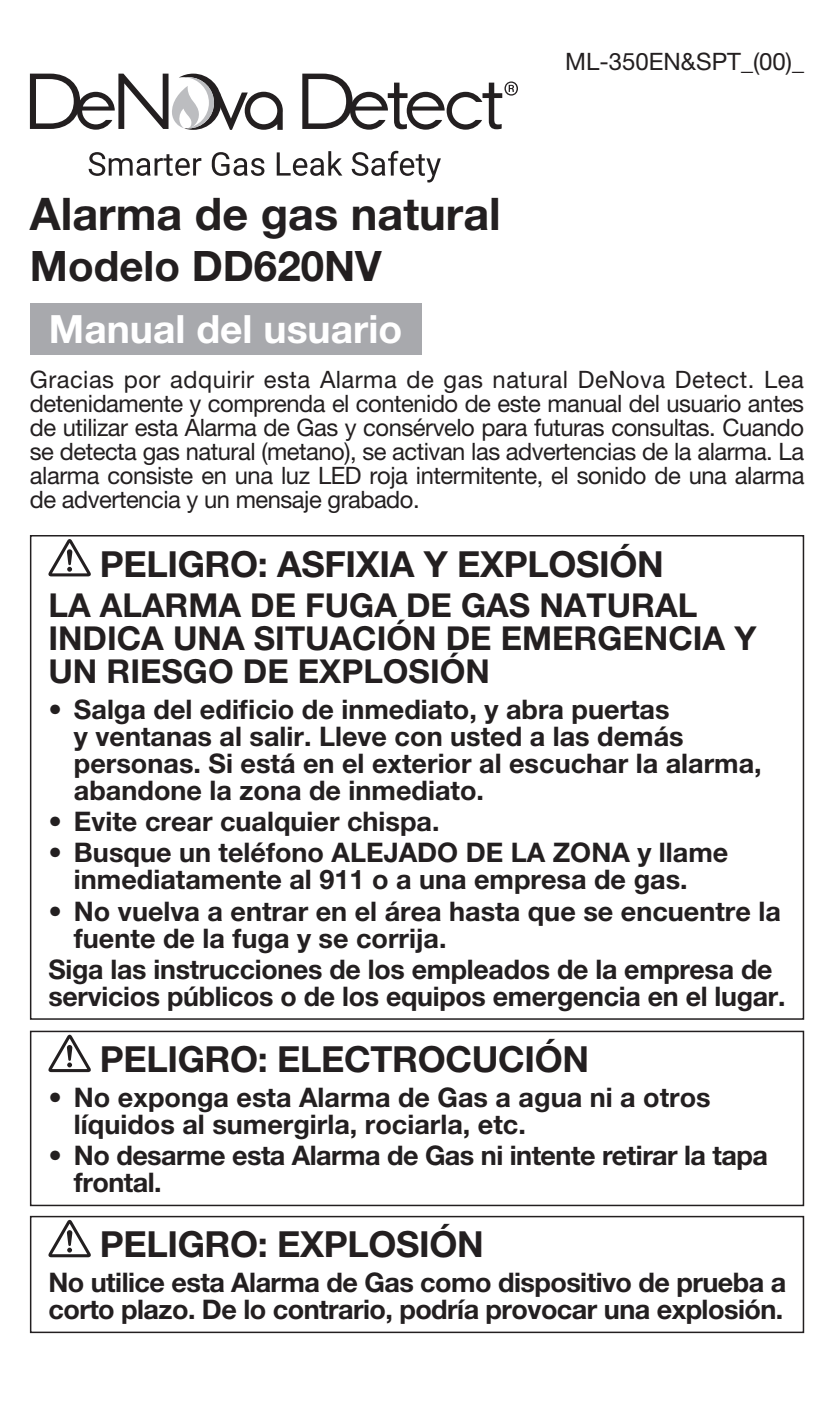
<style>
.page{position:relative;width:834px;height:1419px;background:#fff}
.page>*{position:absolute;margin:0;border:0;box-sizing:border-box;transform-origin:0 0}
.t1{font:700 45.15px "Helvetica Neue";color:#231f20}
.t2{font:700 42px "Helvetica Neue";color:#231f20}
.t3{font:700 38.85px "Helvetica Neue";color:#fff}
.t4{font:700 36.05px "Helvetica Neue";letter-spacing:-.01em;color:#231f20}
.t5{font:700 32.9px/32.9px "Helvetica Neue";color:#231f20}
.t6{font:700 26.95px/26.9px "Helvetica Neue";color:#231f20}
.t7{font:700 26.95px/26.9px "Helvetica Neue";letter-spacing:-.02em;color:#231f20}
.t8{font:24.15px/24.2px "Helvetica Neue";letter-spacing:-.02em;color:#231f20;text-align:justify}
.t9{font:24.15px "Helvetica Neue";color:#231f20}
</style>
<div class="page">
<svg style="left:30px;top:74px;width:253px;height:56px"></svg>
<svg style="left:302px;top:74px;width:216px;height:56px"></svg>
<svg style="left:89px;top:151px;width:352px;height:32px"></svg>
<div style="left:30px;top:303px;width:391px;height:51px;background:#a8a9ad"></div>
<svg style="left:48px;top:539px;width:43px;height:37px"></svg>
<svg style="left:48px;top:1035px;width:43px;height:37px"></svg>
<div style="left:30px;top:1031px;width:774px;height:175px;border:1px solid #231f20"></div>
<svg style="left:48px;top:1220px;width:43px;height:37px"></svg>
<div style="left:30px;top:1216px;width:774px;height:117px;border:1px solid #231f20"></div>
<h1 class="t1" style="left:30px;top:185px;width:472px">Alarma de gas natural</h1>
<h2 class="t2" style="left:30px;top:240px;width:353px">Modelo DD620NV</h2>
<p class="t9" style="left:565px;top:47px;width:240px">ML-350EN&amp;SPT )_ 0 0 _(</p>
<h3 class="t3" style="left:49px;top:305px;width:355px">Manual del usuario</h3>
<p class="t8" style="left:30px;top:366px;width:776px">Gracias por adquirir esta Alarma de gas natural DeNova Detect. Lea detenidamente y comprenda el contenido de este manual del usuario antes de utilizar esta Alarma de Gas y consérvelo para futuras consultas. Cuando se detecta gas natural (metano ,) se activan las advertencias de la alarma. La alarma consiste en una luz LED roja intermitente, el sonido de una alarma de advertencia y un mensaje grabado.</p>
<h3 class="t4" style="left:100px;top:541px;width:565px">PELIGRO: ASFIXIA Y EXPLOSIÓN</h3>
<p class="t5" style="left:48px;top:588px;width:709px">LA ALARMA DE FUGA DE GAS NATURAL<br>INDICA UNA SITUACIÓN DE EMERGENCIA Y<br>UN RIESGO DE EXPLOSIÓN</p>
<p class="t6" style="left:74px;top:695px;width:689px;text-indent:-26px">• Salga del edificio de inmediato y, abra puertas<br>y ventanas al salir. Lleve con usted a las demás personas. Si está en el exterior al escuchar la alarma, abandone la zona de inmediato.</p>
<p class="t6" style="left:48px;top:807px;width:392px">• Evite crear cualquier chispa.</p>
<p class="t6" style="left:48px;top:839px;width:681px;text-align:center">• Busque un teléfono ALEJADO DE LA ZONA y llame inmediatamente al 911 o a una empresa de gas.</p>
<p class="t6" style="left:74px;top:897px;width:708px;text-indent:-26px">• No vuelva a entrar en el área hasta que se encuentre la fuente de la fuga y se corrija.</p>
<p class="t6" style="left:48px;top:955px;width:738px">Siga las instrucciones de los empleados de la empresa de servicios públicos o de los equipos emergencia en el lugar.</p>
<h3 class="t4" style="left:100px;top:1037px;width:491px">PELIGRO: ELECTROCUCIÓN</h3>
<p class="t6" style="left:48px;top:1083px;width:663px">• No exponga esta Alarma de Gas a agua ni a otros</p>
<p class="t6" style="left:74px;top:1110px;width:453px">líquidos al sumergirla, rociarla, etc.</p>
<p class="t7" style="left:74px;top:1141px;width:695px;text-indent:-26px">• No desarme esta Alarma de Gas ni intente retirar la tapa frontal.</p>
<h3 class="t4" style="left:100px;top:1222px;width:385px">PELIGRO: EXPLOSIÓN</h3>
<p class="t7" style="left:48px;top:1268px;width:739px">No utilice esta Alarma de Gas como dispositivo de prueba a corto plazo. De lo contrario, podría provocar una explosión.</p>
</div>
